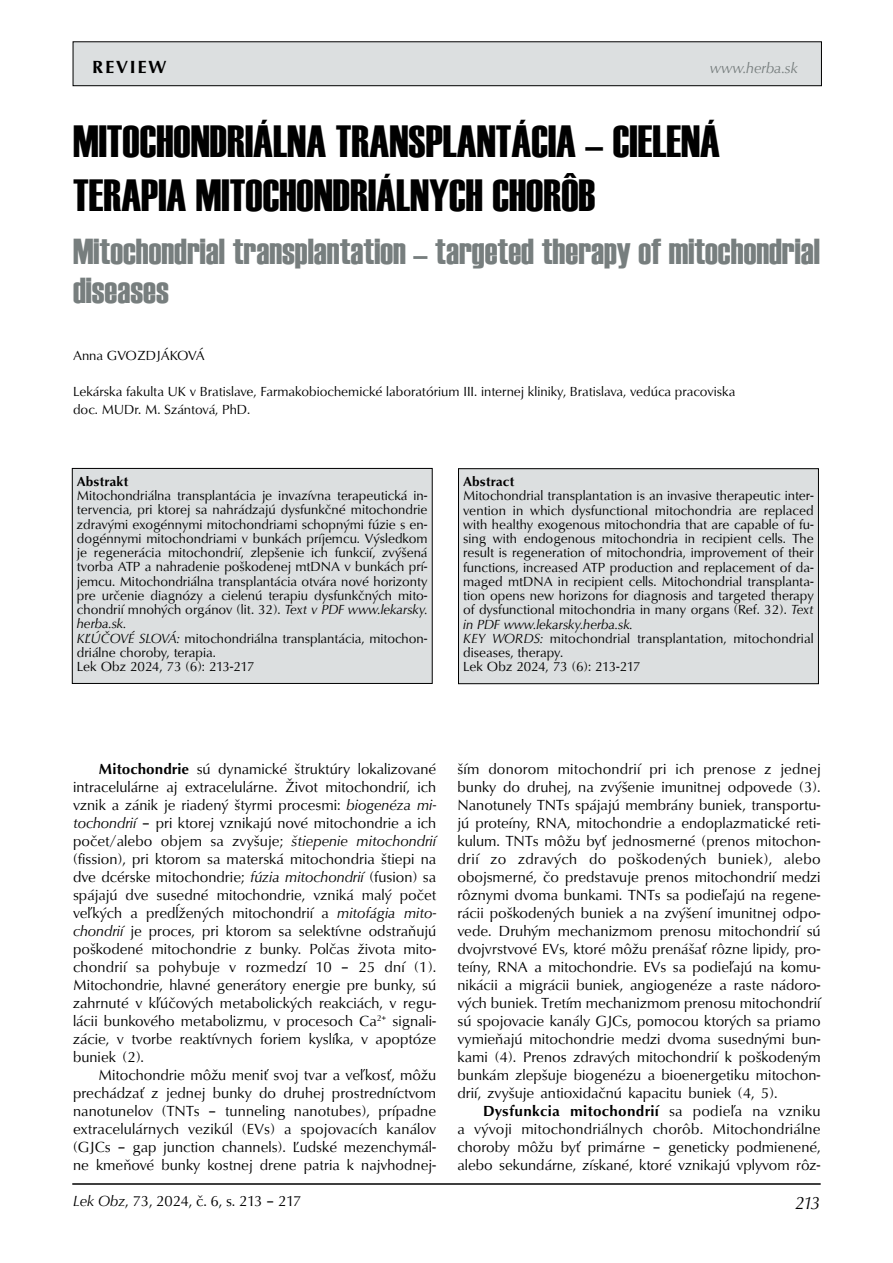
<style>
.page{position:relative;width:893px;height:1263px;background:#fff}
.page>*{position:absolute;margin:0;border:0;box-sizing:border-box;transform-origin:0 0}
.t1{font:45px/54px "Haettenschweiler";color:#000}
.t2{font:36px/39px "Haettenschweiler";color:#777e7e}
.t3{font:700 18px "URW Classico TEE";letter-spacing:.1em;color:#000}
.t4{font:italic 18px "URW Classico TEE";color:#000}
.t5{font:15px/18px "URW Classico TEE";color:#000;text-align:justify}
.t6{font:15px "URW Classico TEE";letter-spacing:-.035em;color:#000}
.t7{font:italic 15px "URW Classico TEE";color:#777e7e}
.t8{font:13.5px/14.2px "URW Classico TEE";color:#000}
.t9{font:700 13.5px "URW Classico TEE";color:#000}
.s1{font-style:italic}
.s2{font-weight:700}
</style>
<div class="page">
<div style="left:73px;top:42px;width:748px;height:44px;background:#dcdfe0"></div>
<div style="left:73px;top:41px;width:749px;height:45px;border:1px solid #000"></div>
<hr style="left:72px;top:1183px;width:749px;height:2px;background:#000">
<div style="left:72px;top:468px;width:360px;height:215px;background:#dcdfe0"></div>
<div style="left:72px;top:468px;width:361px;height:216px;border:1px solid #000"></div>
<div style="left:458px;top:469px;width:360px;height:215px;background:#dcdfe0"></div>
<div style="left:458px;top:468px;width:361px;height:216px;border:1px solid #000"></div>
<p class="t3" style="left:92px;top:56px;width:76px">REVIEW</p>
<p class="t7" style="left:710px;top:59px;width:90px">www.herba.sk</p>
<h1 class="t1" style="left:73px;top:115px;width:649px">MITOCHONDRIÁLNA TRANSPLANTÁCIA – CIELENÁ<br>TERAPIA MITOCHONDRIÁLNYCH CHORÔB</h1>
<h2 class="t2" style="left:73px;top:232px;width:748px">Mitochondrial transplantation – targeted therapy of mitochondrial diseases</h2>
<p class="t8" style="left:73px;top:349px;width:133px">Anna GVOZDJÁKOVÁ</p>
<p class="t8" style="left:73px;top:383px;width:664px;line-height:18px">Lekárska fakulta UK v Bratislave, Farmakobiochemické laboratórium III. internej kliniky, Bratislava, vedúca pracoviska doc. MUDr. M. Szántová, PhD.</p>
<p class="t9" style="left:77px;top:473px;width:53px">Abstrakt</p>
<p class="t8" style="left:77px;top:489px;width:352px">Mitochondriálna transplantácia je invazívna terapeutická in&shy;tervencia, pri ktorej sa nahrádzajú dysfunkčné mitochondrie zdravými exogénnymi mitochondriami schopnými fúzie s en&shy;dogénnymi mitochondriami v bunkách príjemcu. Výsledkom je regenerácia mitochondrií, zlepšenie ich funkcií, zvýšená tvorba ATP a nahradenie poškodenej mtDNA v bunkách prí&shy;jemcu. Mitochondriálna transplantácia otvára nové horizonty pre určenie diagnózy a cielenú terapiu dysfunkčných mito&shy;chondrií mnohých orgánov (lit. 32). <span class="s1">Text v PDF www.lekarsky. herba.sk.<br>KĽÚČOVÉ SLOVÁ:</span> mitochondriálna transplantácia, mitochon&shy;driálne choroby, terapia.<br>Lek Obz 2024, 73 (6): 213-217</p>
<p class="t9" style="left:463px;top:473px;width:53px">Abstract</p>
<p class="t8" style="left:463px;top:489px;width:352px">Mitochondrial transplantation is an invasive therapeutic inter&shy;vention in which dysfunctional mitochondria are replaced with healthy exogenous mitochondria that are capable of fu&shy;sing with endogenous mitochondria in recipient cells. The result is regeneration of mitochondria, improvement of their functions, increased ATP production and replacement of da&shy;maged mtDNA in recipient cells. Mitochondrial transplanta&shy;tion opens new horizons for diagnosis and targeted therapy of dysfunctional mitochondria in many organs (Ref. 32). <span class="s1">Text in PDF www.lekarsky.herba.sk.<br>KEY WORDS:</span> mitochondrial transplantation, mitochondrial diseases, therapy.<br>Lek Obz 2024, 73 (6): 213-217</p>
<p class="t5" style="left:73px;top:760px;width:365px;text-indent:26px"><span class="s2">Mitochondrie</span> sú dynamické štruktúry lokalizované intracelulárne aj extracelulárne. Život mitochondrií, ich vznik a zánik je riadený štyrmi procesmi: <span class="s1">biogenéza mi&shy;tochondrií</span> – pri ktorej vznikajú nové mitochondrie a ich počet/alebo objem sa zvyšuje; <span class="s1">štiepenie mitochondrií </span>(fission), pri ktorom sa materská mitochondria štiepi na dve dcérske mitochondrie; <span class="s1">fúzia mitochondrií</span> (fusion) sa spájajú dve susedné mitochondrie, vzniká malý počet veľkých a predĺžených mitochondrií a <span class="s1">mitofágia mito&shy;chondrií</span> je proces, pri ktorom sa selektívne odstraňujú poškodené mitochondrie z bunky. Polčas života mito&shy;chondrií sa pohybuje v rozmedzí 10 – 25 dní (1).<br>Mitochondrie, hlavné generátory energie pre bunky, sú zahrnuté v kľúčových metabolických reakciách, v regu&shy;lácii bunkového metabolizmu, v procesoch Ca<sup>2+</sup> signali&shy;zácie, v tvorbe reaktívnych foriem kyslíka, v apoptóze buniek (2).</p>
<p class="t5" style="left:73px;top:1066px;width:365px;text-indent:26px">Mitochondrie môžu meniť svoj tvar a veľkosť, môžu prechádzať z jednej bunky do druhej prostredníctvom nanotunelov (TNTs – tunneling nanotubes), prípadne extracelulárnych vezikúl (EVs) a spojovacích kanálov (GJCs – gap junction channels). Ľudské mezenchymál&shy;ne kmeňové bunky kostnej drene patria k najvhodnej-</p>
<p class="t6" style="left:73px;top:1191px;width:230px"><span class="s1">Lek Obz</span>, 73, 2024, č. 6, s. 213 – 217</p>
<p class="t5" style="left:457px;top:760px;width:365px">ším donorom mitochondrií pri ich prenose z jednej bunky do druhej, na zvýšenie imunitnej odpovede (3).<br>Nanotunely TNTs spájajú membrány buniek, transportu&shy;jú proteíny, RNA, mitochondrie a endoplazmatické reti&shy;kulum. TNTs môžu byť jednosmerné (prenos mitochon&shy;drií zo zdravých do poškodených buniek), alebo obojsmerné, čo predstavuje prenos mitochondrií medzi rôznymi dvoma bunkami. TNTs sa podieľajú na regene&shy;rácii poškodených buniek a na zvýšení imunitnej odpo&shy;vede. Druhým mechanizmom prenosu mitochondrií sú dvojvrstvové EVs, ktoré môžu prenášať rôzne lipidy, pro&shy;teíny, RNA a mitochondrie. EVs sa podieľajú na komu&shy;nikácii a migrácii buniek, angiogenéze a raste nádoro&shy;vých buniek. Tretím mechanizmom prenosu mitochondrií sú spojovacie kanály GJCs, pomocou ktorých sa priamo vymieňajú mitochondrie medzi dvoma susednými bun&shy;kami (4). Prenos zdravých mitochondrií k poškodeným bunkám zlepšuje biogenézu a bioenergetiku mitochon&shy;drií, zvyšuje antioxidačnú kapacitu buniek (4, 5).</p>
<p class="t5" style="left:457px;top:1102px;width:365px;text-indent:26px"><span class="s2">Dysfunkcia mitochondrií</span> sa podieľa na vzniku a vývoji mitochondriálnych chorôb. Mitochondriálne choroby môžu byť primárne – geneticky podmienené, alebo sekundárne, získané, ktoré vznikajú vplyvom rôz-</p>
<p class="t4" style="left:796px;top:1191px;width:26px">213</p>
</div>
